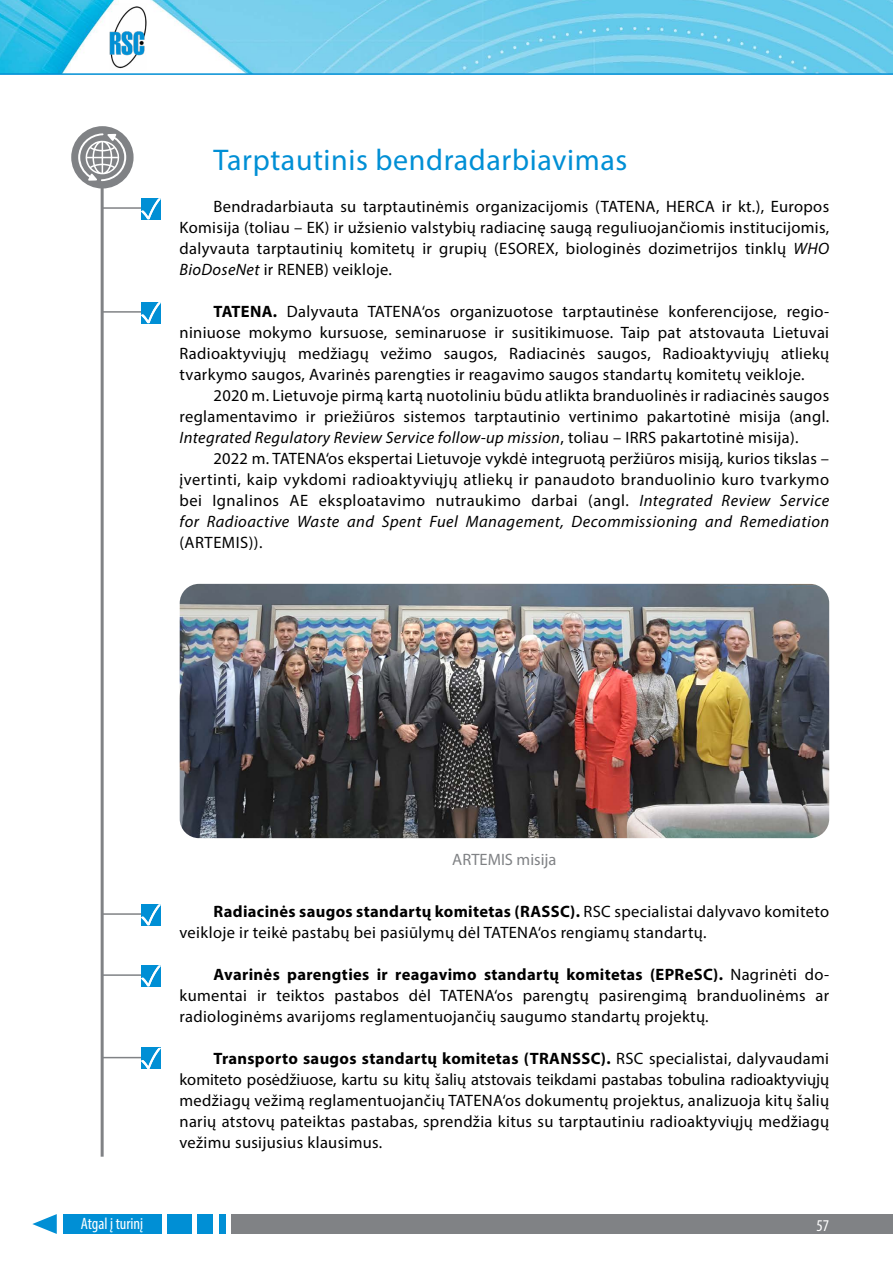
<style>
.page{position:relative;width:893px;height:1263px;background:#fff}
.page>*{position:absolute;margin:0;border:0;box-sizing:border-box;transform-origin:0 0}
.t1{font:30px "Myriad Pro";letter-spacing:.02em;color:#008fd5}
.t2{font:16.5px/21px "Myriad Pro";letter-spacing:.02em;color:#000;text-align:justify}
.t3{font:condensed 16.5px "Myriad Pro";color:#fff}
.t4{font:16.5px "Myriad Pro";color:#808285}
.s1{font-style:italic}
.s2{font-weight:700}
</style>
<div class="page">
<img style="left:0;top:0;width:893px;height:73px">
<hr style="left:0;top:73px;width:893px;height:2px;background:#008fd5">
<img style="left:109px;top:3px;width:38px;height:67px">
<div style="left:63px;top:1214px;width:98px;height:20px;background:#008fd5"></div>
<svg style="left:32px;top:1214px;width:25px;height:20px"></svg>
<div style="left:167px;top:1214px;width:25px;height:20px;background:#008fd5"></div>
<div style="left:198px;top:1214px;width:15px;height:20px;background:#008fd5"></div>
<div style="left:219px;top:1214px;width:7px;height:20px;background:#008fd5"></div>
<div style="left:232px;top:1214px;width:661px;height:20px;background:#808285"></div>
<div style="left:71px;top:126px;width:63px;height:62px;background:#808285;border-radius:50%"></div>
<svg style="left:78px;top:133px;width:48px;height:48px"></svg>
<hr style="left:102px;top:207px;width:44px;height:2px;background:#808285">
<svg style="left:141px;top:198px;width:20px;height:21px"></svg>
<hr style="left:101px;top:185px;width:3px;height:972px;background:#808285">
<img style="left:180px;top:584px;width:649px;height:254px">
<hr style="left:102px;top:311px;width:44px;height:2px;background:#808285">
<svg style="left:141px;top:302px;width:20px;height:21px"></svg>
<hr style="left:102px;top:913px;width:44px;height:2px;background:#808285">
<svg style="left:141px;top:904px;width:20px;height:21px"></svg>
<hr style="left:102px;top:974px;width:44px;height:2px;background:#808285">
<svg style="left:141px;top:965px;width:20px;height:21px"></svg>
<hr style="left:102px;top:1057px;width:44px;height:1px;background:#808285">
<svg style="left:141px;top:1048px;width:20px;height:21px"></svg>
<h1 class="t1" style="left:214px;top:141px;width:415px">Tarptautinis bendradarbiavimas</h1>
<p class="t2" style="left:180px;top:196px;width:651px;text-indent:34px">Bendradarbiauta su tarptautinėmis organizacijomis (TATENA, HERCA ir kt.), Europos Komisija (toliau – EK) ir užsienio valstybių radiacinę saugą reguliuojančiomis institucijomis, dalyvauta tarptautinių komitetų ir grupių (ESOREX, biologinės dozimetrijos tinklų <span class="s1">WHO BioDoseNet</span> ir RENEB) veikloje.</p>
<p class="t2" style="left:180px;top:301px;width:651px;text-indent:34px"><span class="s2">TATENA.</span> Dalyvauta TATENA‘os organizuotose tarptautinėse konferencijose, regio&shy;niniuose mokymo kursuose, seminaruose ir susitikimuose. Taip pat atstovauta Lietuvai Radioaktyviųjų medžiagų vežimo saugos, Radiacinės saugos, Radioaktyviųjų atliekų tvarkymo saugos, Avarinės parengties ir reagavimo saugos standartų komitetų veikloje.</p>
<p class="t2" style="left:180px;top:385px;width:651px;text-indent:34px">2020 m. Lietuvoje pirmą kartą nuotoliniu būdu atlikta branduolinės ir radiacinės saugos reglamentavimo ir priežiūros sistemos tarptautinio vertinimo pakartotinė misija (angl.<br><span class="s1">Integrated Regulatory Review Service follow-up mission</span>, toliau – IRRS pakartotinė misija).</p>
<p class="t2" style="left:180px;top:448px;width:651px;text-indent:34px">2022 m. TATENA‘os ekspertai Lietuvoje vykdė integruotą peržiūros misiją, kurios tikslas – įvertinti, kaip vykdomi radioaktyviųjų atliekų ir panaudoto branduolinio kuro tvarkymo bei Ignalinos AE eksploatavimo nutraukimo darbai (angl. <span class="s1">Integrated Review Service for Radioactive Waste and Spent Fuel Management, Decommissioning and Remediation</span></p>
<p class="t2" style="left:180px;top:532px;width:85px">(ARTEMIS)).</p>
<p class="t4" style="left:452px;top:849px;width:106px">ARTEMIS misija</p>
<p class="t2" style="left:180px;top:900px;width:651px;text-indent:34px"><span class="s2">Radiacinės saugos standartų komitetas (RASSC).</span> RSC specialistai dalyvavo komiteto veikloje ir teikė pastabų bei pasiūlymų dėl TATENA‘os rengiamų standartų.</p>
<p class="t2" style="left:180px;top:963px;width:651px;text-indent:34px"><span class="s2">Avarinės parengties ir reagavimo standartų komitetas (EPReSC).</span> Nagrinėti do&shy;kumentai ir teiktos pastabos dėl TATENA‘os parengtų pasirengimą branduolinėms ar radiologinėms avarijoms reglamentuojančių saugumo standartų projektų.</p>
<p class="t2" style="left:180px;top:1047px;width:651px;text-indent:34px"><span class="s2">Transporto saugos standartų komitetas (TRANSSC).</span> RSC specialistai, dalyvaudami komiteto posėdžiuose, kartu su kitų šalių atstovais teikdami pastabas tobulina radioaktyviųjų medžiagų vežimą reglamentuojančių TATENA‘os dokumentų projektus, analizuoja kitų šalių narių atstovų pateiktas pastabas, sprendžia kitus su tarptautiniu radioaktyviųjų medžiagų vežimu susijusius klausimus.</p>
<p class="t3" style="left:81px;top:1213px;width:64px">Atgal į turinį</p>
<p class="t3" style="left:816px;top:1215px;width:14px">57</p>
</div>
